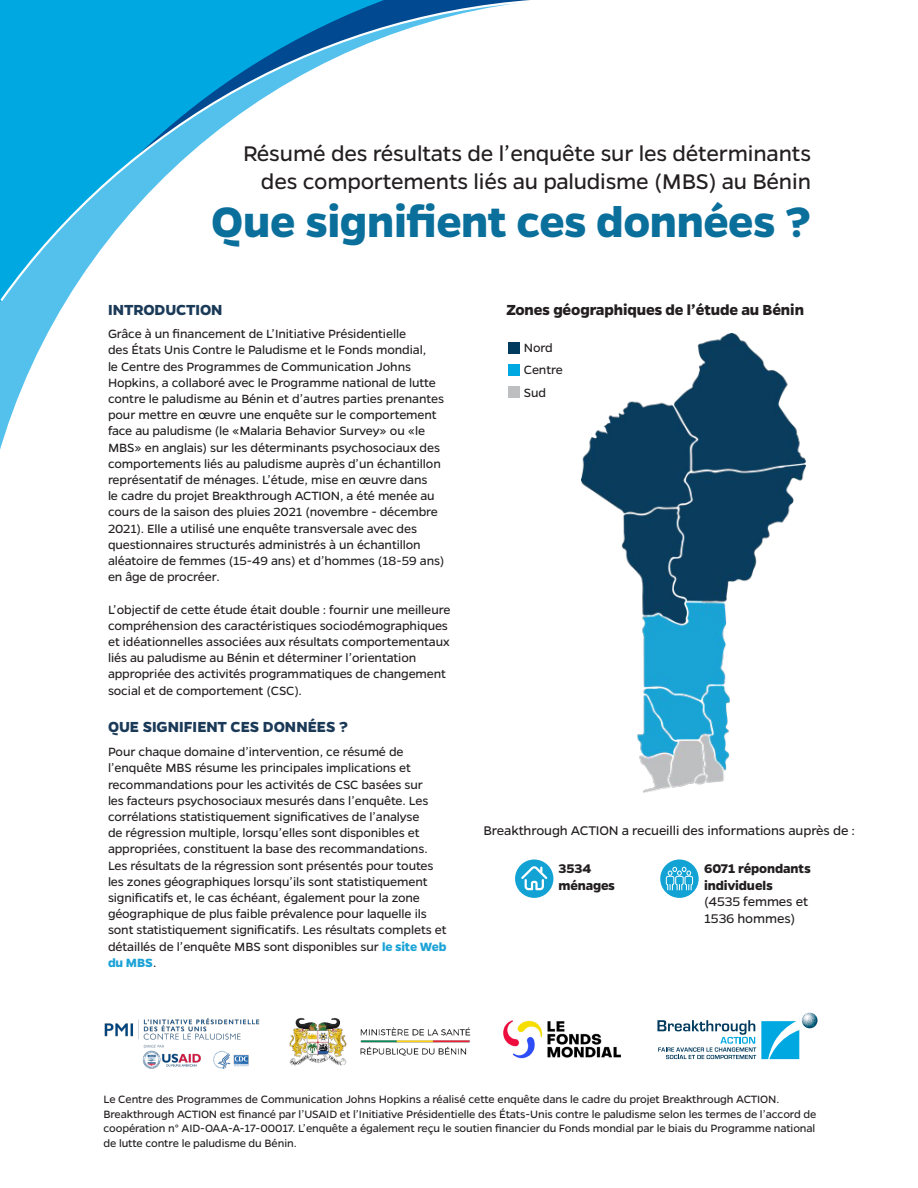
<style>
.page{position:relative;width:918px;height:1188px;background:#fff}
.page>*{position:absolute;margin:0;border:0;box-sizing:border-box;transform-origin:0 0}
.t1{font:700 48px "Gentona";letter-spacing:-.01em;color:#0b6f9b}
.t2{font:24px/28.8px "Gentona";letter-spacing:-.01em;color:#231f20;text-align:right}
.Header_1{font:700 16.5px "Gentona";letter-spacing:-.005em;color:#1b3a58}
.t3{font:700 16.5px "Gentona";letter-spacing:-.01em;color:#231f20}
.Body_main{font:14.25px/16.5px "Gentona";letter-spacing:-.01em;color:#231f20}
.Body_main-2{font:700 14.25px/16.5px "Gentona";letter-spacing:-.01em;color:#231f20}
.Body_main-3{font:13.5px/16.2px "Gentona";letter-spacing:-.01em;color:#231f20}
.t4{font:12px/14.4px "Gentona";letter-spacing:-.01em;color:#231f20}
.s1{font-weight:700;color:#1ca3d6}
</style>
<div class="page">
<svg style="left:0;top:304px;width:520px;height:146px"></svg>
<svg style="left:0;top:0;width:530px;height:304px"></svg>
<div style="left:508px;top:342px;width:12px;height:12px;background:#003a5d"></div>
<div style="left:508px;top:364px;width:12px;height:12px;background:#00a8e2"></div>
<div style="left:508px;top:386px;width:12px;height:11px;background:#bebfc1"></div>
<img style="left:582px;top:334px;width:223px;height:458px">
<div style="left:515px;top:860px;width:38px;height:38px;background:#13a2d4;border-radius:50%"></div>
<svg style="left:521px;top:866px;width:26px;height:24px"></svg>
<div style="left:660px;top:860px;width:39px;height:38px;background:#13a2d4;border-radius:50%"></div>
<svg style="left:665px;top:867px;width:28px;height:24px"></svg>
<img style="left:289px;top:1018px;width:182px;height:48px">
<img style="left:503px;top:1020px;width:118px;height:39px">
<img style="left:104px;top:1018px;width:156px;height:51px">
<svg style="left:657px;top:1013px;width:161px;height:46px"></svg>
<p class="t2" style="left:243px;top:139px;width:570px">Résumé des résultats de l’enquête sur les déterminants des comportements liés au paludisme (MBS) au Bénin</p>
<p class="t1" style="left:211px;top:194px;width:601px">Que signifient ces données ?</p>
<p class="Header_1" style="left:108px;top:300px;width:116px">INTRODUCTION</p>
<p class="Body_main-3" style="left:108px;top:326px;width:338px">Grâce à un financement de L’Initiative Présidentielle<br>des États Unis Contre le Paludisme et le Fonds mondial,<br>le Centre des Programmes de Communication Johns Hopkins, a collaboré avec le Programme national de lutte contre le paludisme au Bénin et d’autres parties prenantes pour mettre en œuvre une enquête sur le comportement face au paludisme (le «Malaria Behavior Survey» ou «le MBS» en anglais) sur les déterminants psychosociaux des comportements liés au paludisme auprès d’un échantillon représentatif de ménages. L’étude, mise en œuvre dans<br>le cadre du projet Breakthrough ACTION, a été menée au cours de la saison des pluies 2021 (novembre - décembre 2021). Elle a utilisé une enquête transversale avec des questionnaires structurés administrés à un échantillon aléatoire de femmes (15-49 ans) et d’hommes (18-59 ans) en âge de procréer.</p>
<p class="Body_main-3" style="left:108px;top:601px;width:344px">L’objectif de cette étude était double : fournir une meilleure compréhension des caractéristiques sociodémographiques et idéationnelles associées aux résultats comportementaux liés au paludisme au Bénin et déterminer l’orientation appropriée des activités programmatiques de changement social et de comportement (CSC).</p>
<p class="Header_1" style="left:108px;top:718px;width:241px">QUE SIGNIFIENT CES DONNÉES ?</p>
<p class="Body_main-3" style="left:108px;top:744px;width:340px">Pour chaque domaine d’intervention, ce résumé de l’enquête MBS résume les principales implications et recommandations pour les activités de CSC basées sur<br>les facteurs psychosociaux mesurés dans l’enquête. Les corrélations statistiquement significatives de l’analyse<br>de régression multiple, lorsqu’elles sont disponibles et appropriées, constituent la base des recommandations.<br>Les résultats de la régression sont présentés pour toutes les zones géographiques lorsqu’ils sont statistiquement significatifs et, le cas échéant, également pour la zone géographique de plus faible prévalence pour laquelle ils sont statistiquement significatifs. Les résultats complets et détaillés de l’enquête MBS sont disponibles sur <span class="s1">le site Web du MBS</span>.</p>
<p class="t3" style="left:506px;top:300px;width:299px">Zones géographiques de l’étude au Bénin</p>
<p class="Body_main-3" style="left:524px;top:339px;width:30px">Nord</p>
<p class="Body_main-3" style="left:524px;top:362px;width:41px">Centre</p>
<p class="Body_main-3" style="left:524px;top:385px;width:24px">Sud</p>
<p class="Body_main" style="left:484px;top:822px;width:373px">Breakthrough ACTION a recueilli des informations auprès de :</p>
<p class="Body_main-2" style="left:558px;top:860px;width:34px">3534</p>
<p class="Body_main-2" style="left:558px;top:877px;width:58px">ménages</p>
<p class="Body_main-2" style="left:704px;top:860px;width:108px">6071 répondants individuels</p>
<p class="Body_main" style="left:704px;top:893px;width:106px">(4535 femmes et<br>1536 hommes)</p>
<p class="t4" style="left:104px;top:1092px;width:714px">Le Centre des Programmes de Communication Johns Hopkins a réalisé cette enquête dans le cadre du projet Breakthrough ACTION.<br>Breakthrough ACTION est financé par l’USAID et l’Initiative Présidentielle des États-Unis contre le paludisme selon les termes de l’accord de coopération n° AID-OAA-A-17-00017. L’enquête a également reçu le soutien financier du Fonds mondial par le biais du Programme national de lutte contre le paludisme du Bénin.</p>
</div>
